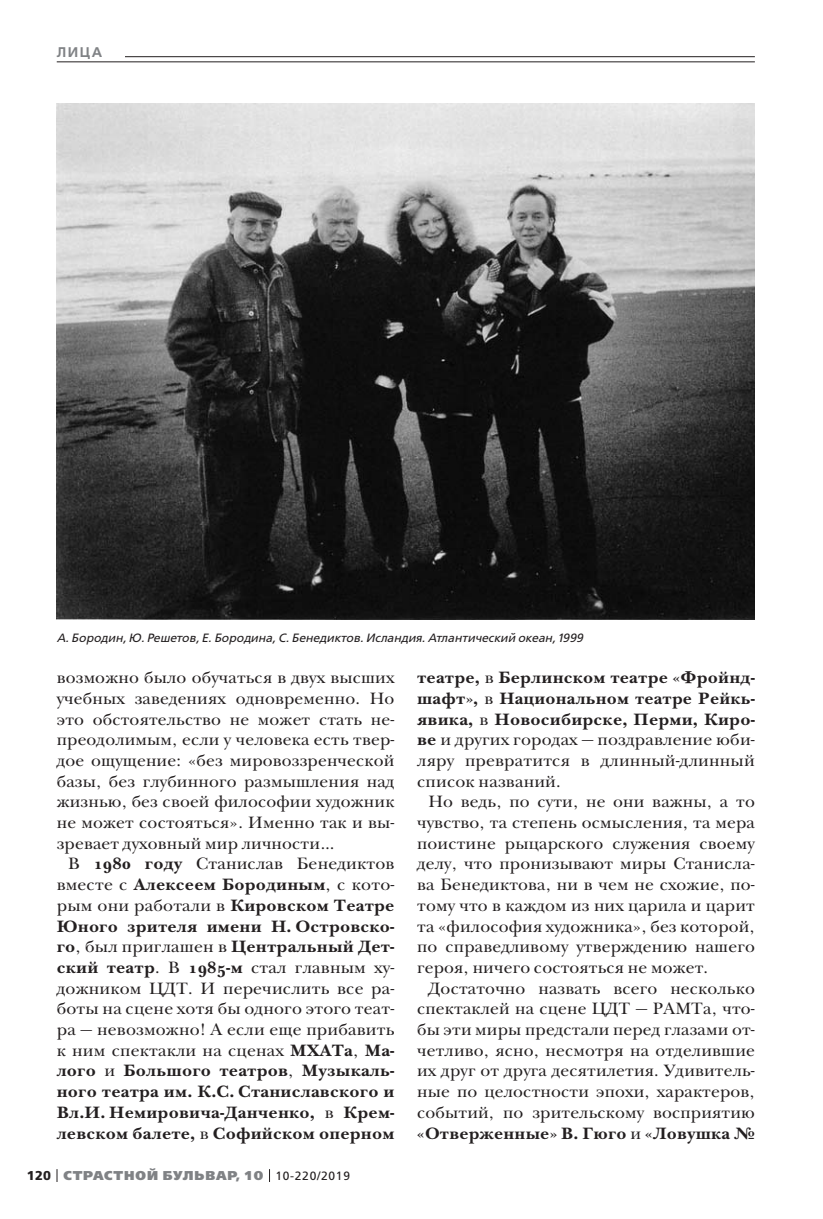
<style>
.page{position:relative;width:823px;height:1219px;background:#fff}
.page>*{position:absolute;margin:0;border:0;box-sizing:border-box;transform-origin:0 0}
.t1{font:17px/20.6px "New Baskerville ITC";letter-spacing:.01em;color:#231f20;text-align:justify}
.t2{font:700 17px/20.6px "New Baskerville ITC";letter-spacing:.01em;color:#231f20;text-align:justify}
.t3{font:600 14px "Free Set";color:#808285}
.t4{font:800 12.8px "Free Set";letter-spacing:.07em;color:#808285}
.t5{font:italic 12px "Free Set";color:#231f20}
.s1{font-weight:400}
.s2{font-weight:700;color:#231f20}
.s3{font-weight:400;font-size:12px;color:#231f20}
.s4{font-weight:700}
</style>
<div class="page">
<svg style="left:57px;top:1169px;width:1px;height:13px"></svg>
<svg style="left:269px;top:1169px;width:1px;height:13px"></svg>
<hr style="left:57px;top:56px;width:697px;height:1px;background:#231f20">
<div style="left:57px;top:41px;width:68px;height:21px;background:#fff"></div>
<hr style="left:57px;top:62px;width:697px;height:1px;background:#231f20">
<img style="left:57px;top:103px;width:697px;height:517px">
<p class="t3" style="left:57px;top:45px;width:47px">ЛИЦА</p>
<p class="t5" style="left:57px;top:632px;width:500px">А. Бородин, Ю. Решетов, Е. Бородина, С. Бенедиктов. Исландия. Атлантический океан,</p>
<p class="t1" style="left:57px;top:669px;width:339px">возможно было обучаться в двух высших учебных заведениях одновременно. Но это обстоятельство не может стать не&shy;преодолимым, если у человека есть твер&shy;дое ощущение: «без мировоззренческой базы, без глубинного размышления над жизнью, без своей философии художник не может состояться». Именно так и вы&shy;зревает духовный мир личности…</p>
<p class="t2" style="left:57px;top:855px;width:339px;text-indent:11px"><span class="s1">В</span> 1980 году <span class="s1">Станислав Бенедиктов вместе с</span> Алексеем Бородиным<span class="s1">, с кото&shy;рым они работали в</span> Кировском Театре Юного зрителя имени Н. Островско&shy;го<span class="s1">, был приглашен в</span> Центральный Дет&shy;ский театр<span class="s1">. В</span> 1985-м <span class="s1">стал главным ху&shy;дожником ЦДТ. И перечислить все ра&shy;боты на сцене хотя бы одного этого теат&shy;ра — невозможно! А если еще прибавить к ним спектакли на сценах</span> МХАТа<span class="s1">,</span> Ма&shy;лого <span class="s1">и</span> Большого театров<span class="s1">,</span> Музыкаль&shy;ного театра им. К.С. Станиславского и Вл.И. Немировича-Данченко, <span class="s1">в</span> Крем&shy;левском балете, <span class="s1">в</span> Софийском оперном</p>
<p class="t4" style="left:27px;top:1169px;width:324px"><span class="s2">120</span> СТРАСТНОЙ БУЛЬВАР, 10 <span class="s3">10-220/2019</span></p>
<p class="t2" style="left:417px;top:669px;width:339px">театре, <span class="s1">в</span> Берлинском театре «Фройнд&shy;шафт», <span class="s1">в</span> Национальном театре Рейкь&shy;явика, <span class="s1">в</span> Новосибирске, Перми, Киро&shy;ве <span class="s1">и других городах — поздравление юби&shy;ляру превратится в длинный-длинный список названий.</span></p>
<p class="t1" style="left:417px;top:793px;width:339px;text-indent:11px">Но ведь, по сути, не они важны, а то чувство, та степень осмысления, та мера поистине рыцарского служения своему делу, что пронизывают миры Станисла&shy;ва Бенедиктова, ни в чем не схожие, по&shy;тому что в каждом из них царила и царит та «философия художника», без которой, по справедливому утверждению нашего героя, ничего состояться не может.</p>
<p class="t1" style="left:417px;top:979px;width:339px;text-indent:11px">Достаточно назвать всего несколько спектаклей на сцене ЦДТ — РАМТа, что&shy;бы эти миры предстали перед глазами от&shy;четливо, ясно, несмотря на отделившие их друг от друга десятилетия. Удивитель&shy;ные по целостности эпохи, характеров, событий, по зрительскому восприятию <span class="s4">«Отверженные» В. Гюго</span> и <span class="s4">«Ловушка №</span></p>
</div>
